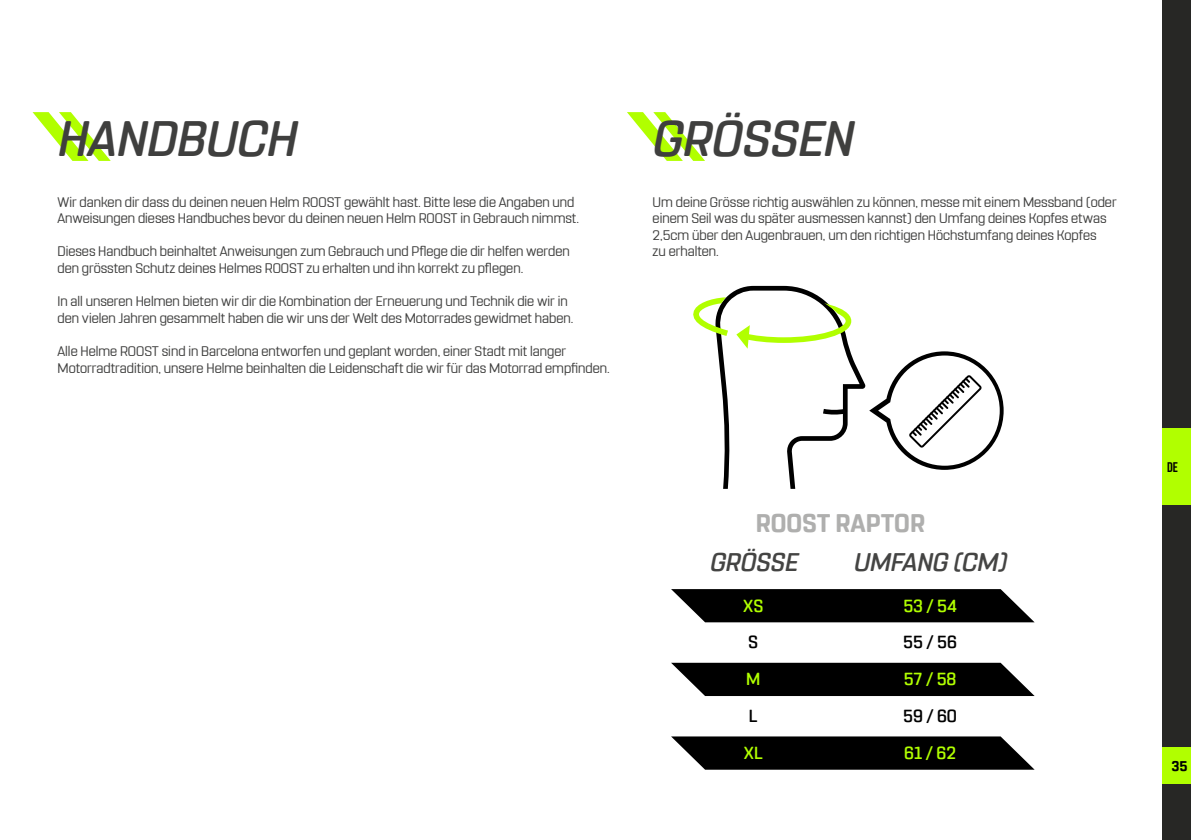
<style>
.page{position:relative;width:1191px;height:840px;background:#fff}
.page>*{position:absolute;margin:0;border:0;box-sizing:border-box;transform-origin:0 0}
.t1{font:italic 500 49.6px "Rohn Rounded";color:#3f3f3e}
.t2{font:italic 500 25.4px "Rohn Rounded";color:#444443}
.t3{font:700 25.4px "Rohn Rounded";color:#afafae}
.t4{font:500 17.4px "Rohn Rounded";color:#b1ff00}
.t5{font:500 17.4px "Rohn Rounded";color:#000}
.t6{font:700 14px "Rohn Rounded";color:#000}
.t7{font:700 14px "Bebas Neue";color:#000}
.t8{font:13.8px/16.6px "Rohn Rounded";color:#3f3f3e}
</style>
<div class="page">
<div style="left:1162px;top:0;width:29px;height:839px;background:#272725"></div>
<div style="left:1162px;top:746px;width:29px;height:36px;background:#b1ff00"></div>
<svg style="left:33px;top:112px;width:78px;height:49px"></svg>
<div style="left:1162px;top:428px;width:29px;height:76px;background:#b1ff00"></div>
<svg style="left:627px;top:112px;width:78px;height:49px"></svg>
<svg style="left:671px;top:589px;width:363px;height:33px"></svg>
<svg style="left:671px;top:662px;width:363px;height:33px"></svg>
<svg style="left:671px;top:736px;width:363px;height:33px"></svg>
<svg style="left:693px;top:286px;width:310px;height:202px"></svg>
<h1 class="t1" style="left:58px;top:110px;width:240px">HANDBUCH</h1>
<p class="t8" style="left:58px;top:193px;width:523px">Wir danken dir dass du deinen neuen Helm ROOST gewählt hast. Bitte lese die Angaben und<br>Anweisungen dieses Handbuches bevor du deinen neuen Helm ROOST in Gebrauch nimmst.</p>
<p class="t8" style="left:58px;top:243px;width:514px">Dieses Handbuch beinhaltet Anweisungen zum Gebrauch und Pflege die dir helfen werden den grössten Schutz deines Helmes ROOST zu erhalten und ihn korrekt zu pflegen.</p>
<p class="t8" style="left:58px;top:293px;width:517px">In all unseren Helmen bieten wir dir die Kombination der Erneuerung und Technik die wir in den vielen Jahren gesammelt haben die wir uns der Welt des Motorrades gewidmet haben.</p>
<p class="t8" style="left:58px;top:343px;width:554px">Alle Helme ROOST sind in Barcelona entworfen und geplant worden, einer Stadt mit langer<br>Motorradtradition, unsere Helme beinhalten die Leidenschaft die wir für das Motorrad empfinden.</p>
<h1 class="t1" style="left:652px;top:110px;width:202px">GRÖSSEN</h1>
<p class="t8" style="left:652px;top:193px;width:465px">Um deine Grösse richtig auswählen zu können, messe mit einem Messband (oder einem Seil was du später ausmessen kannst) den Umfang deines Kopfes etwas 2,5cm über den Augenbrauen, um den richtigen Höchstumfang deines Kopfes<br>zu erhalten.</p>
<h2 class="t3" style="left:756px;top:508px;width:171px">ROOST RAPTOR</h2>
<h2 class="t2" style="left:710px;top:547px;width:89px">GRÖSSE</h2>
<p class="t4" style="left:743px;top:595px;width:22px">XS</p>
<p class="t4" style="left:903px;top:595px;width:55px">53 / 54</p>
<p class="t5" style="left:748px;top:632px;width:11px">S</p>
<p class="t5" style="left:903px;top:632px;width:55px">55 / 56</p>
<p class="t4" style="left:746px;top:668px;width:16px">M</p>
<p class="t4" style="left:903px;top:668px;width:54px">57 / 58</p>
<p class="t5" style="left:749px;top:705px;width:10px">L</p>
<p class="t5" style="left:903px;top:705px;width:55px">59 / 60</p>
<p class="t4" style="left:744px;top:742px;width:20px">XL</p>
<p class="t4" style="left:904px;top:742px;width:54px">61 / 62</p>
<h2 class="t2" style="left:853px;top:547px;width:155px">UMFANG (CM)</h2>
<p class="t7" style="left:1167px;top:459px;width:12px">DE</p>
<p class="t6" style="left:1171px;top:757px;width:18px">35</p>
</div>
